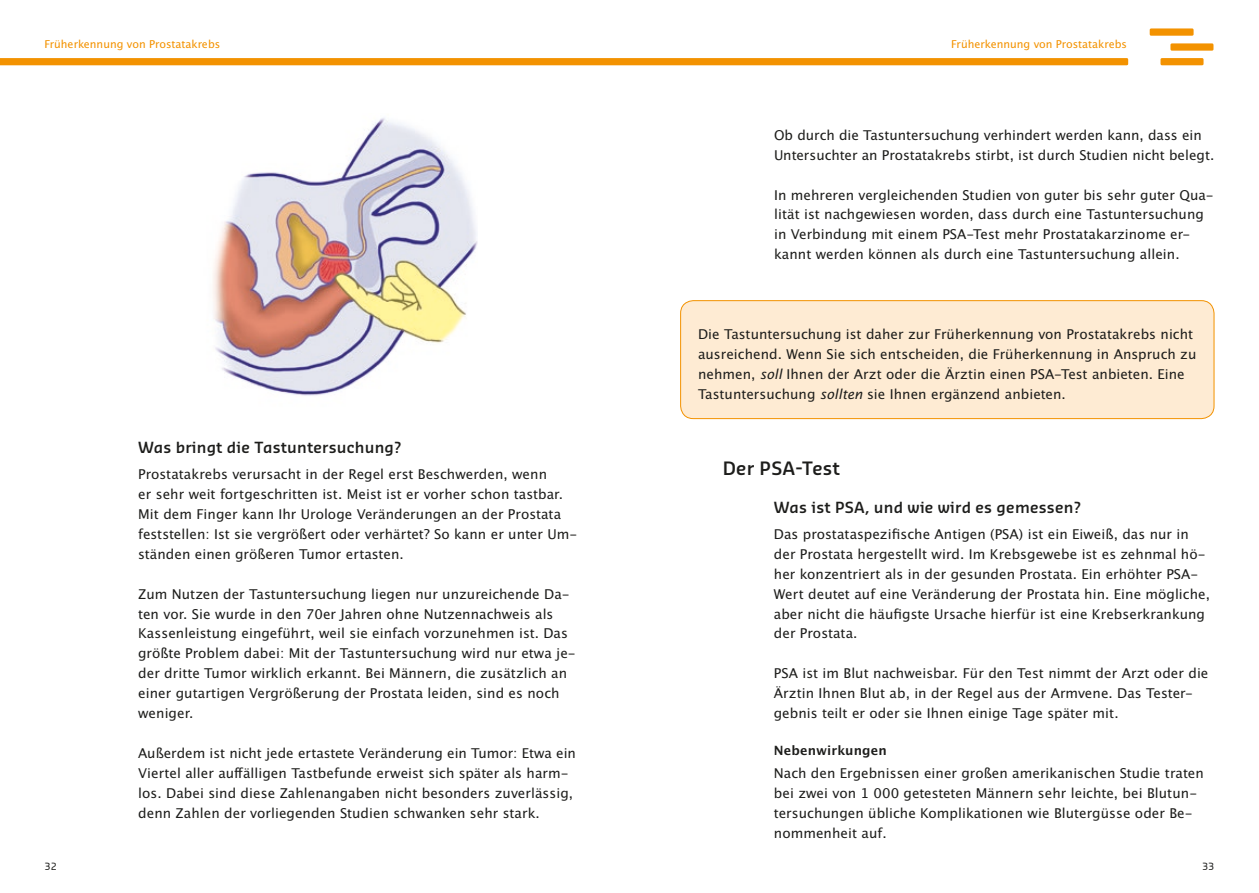
<style>
.page{position:relative;width:1259px;height:893px;background:#fff}
.page>*{position:absolute;margin:0;border:0;box-sizing:border-box;transform-origin:0 0}
.Headline_2__Ebene{font:600 18px "Sansa Pro";letter-spacing:.015em;color:#1d1d1b}
.Headline_3__Ebene{font:600 15px "Sansa Pro";letter-spacing:.015em;color:#1d1d1b}
.Fliess{font:600 15px "Sansa Pro";letter-spacing:.015em;color:#1d1d1b}
.Fliess-2{font:13.5px/20px "Lucida San Rom";letter-spacing:.005em;color:#1d1d1b}
.Infokasten_Fliess{font:13.5px/20px "Lucida San Rom";letter-spacing:.005em;color:#1d1d1b}
.Headline_4__Ebene{font:12.75px "Lucida San Dem";letter-spacing:.015em;color:#1d1d1b}
.t1{font:10.8px "Lucida San Rom";color:#f39200}
.t2{font:9.75px "Sansa Pro";color:#1d1d1b}
.s1{font-family:"Lucida San Rom Ita"}
</style>
<div class="page">
<div style="left:1149px;top:28px;width:44px;height:8px;background:#f39200"></div>
<div style="left:1170px;top:43px;width:43px;height:8px;background:#f39200"></div>
<div style="left:1160px;top:58px;width:43px;height:7px;background:#f39200"></div>
<svg style="left:0;top:58px;width:1128px;height:7px;background:#f39302"></svg>
<img style="left:213px;top:118px;width:264px;height:278px">
<div style="left:680px;top:301px;width:534px;height:118px;background:#feebd3;border-radius:13px"></div>
<div style="left:680px;top:300px;width:534px;height:119px;border:1px solid #f39200;border-radius:13px"></div>
<p class="t1" style="left:44px;top:37px;width:177px">Früherkennung von Prostatakrebs</p>
<p class="t1" style="left:951px;top:37px;width:177px">Früherkennung von Prostatakrebs</p>
<p class="Fliess-2" style="left:774px;top:125px;width:442px">Ob durch die Tastuntersuchung verhindert werden kann, dass ein<br>Untersuchter an Prostatakrebs stirbt, ist durch Studien nicht belegt.</p>
<p class="Fliess-2" style="left:774px;top:185px;width:441px">In mehreren vergleichenden Studien von guter bis sehr guter Qua&shy;lität ist nachgewiesen worden, dass durch eine Tastuntersuchung in Verbindung mit einem PSA-Test mehr Prostatakarzinome er&shy;kannt werden können als durch eine Tastuntersuchung allein.</p>
<p class="Fliess" style="left:138px;top:437px;width:264px">Was bringt die Tastuntersuchung?</p>
<p class="Fliess-2" style="left:138px;top:464px;width:440px">Prostatakrebs verursacht in der Regel erst Beschwerden, wenn<br>er sehr weit fortgeschritten ist. Meist ist er vorher schon tastbar.<br>Mit dem Finger kann Ihr Urologe Veränderungen an der Prostata feststellen: Ist sie vergrößert oder verhärtet? So kann er unter Um&shy;ständen einen größeren Tumor ertasten.</p>
<p class="Fliess-2" style="left:138px;top:584px;width:439px">Zum Nutzen der Tastuntersuchung liegen nur unzureichende Da&shy;ten vor. Sie wurde in den 70er Jahren ohne Nutzennachweis als Kassenleistung eingeführt, weil sie einfach vorzunehmen ist. Das größte Problem dabei: Mit der Tastuntersuchung wird nur etwa je&shy;der dritte Tumor wirklich erkannt. Bei Männern, die zusätzlich an einer gutartigen Vergrößerung der Prostata leiden, sind es noch weniger.</p>
<p class="Fliess-2" style="left:138px;top:744px;width:439px">Außerdem ist nicht jede ertastete Veränderung ein Tumor: Etwa ein Viertel aller auffälligen Tastbefunde erweist sich später als harm&shy;los. Dabei sind diese Zahlenangaben nicht besonders zuverlässig, denn Zahlen der vorliegenden Studien schwanken sehr stark.</p>
<p class="Infokasten_Fliess" style="left:698px;top:325px;width:500px">Die Tastuntersuchung ist daher zur Früherkennung von Prostatakrebs nicht ausreichend. Wenn Sie sich entscheiden, die Früherkennung in Anspruch zu nehmen, <span class="s1">soll</span> Ihnen der Arzt oder die Ärztin einen PSA-Test anbieten. Eine Tastuntersuchung <span class="s1">sollten</span> sie Ihnen ergänzend anbieten.</p>
<p class="Headline_2__Ebene" style="left:723px;top:456px;width:119px">Der PSA-Test</p>
<p class="Headline_3__Ebene" style="left:774px;top:497px;width:308px">Was ist PSA, und wie wird es gemessen?</p>
<p class="Fliess-2" style="left:774px;top:524px;width:437px">Das prostataspezifische Antigen (PSA) ist ein Eiweiß, das nur in der Prostata hergestellt wird. Im Krebsgewebe ist es zehnmal hö&shy;her konzentriert als in der gesunden Prostata. Ein erhöhter PSA-Wert deutet auf eine Veränderung der Prostata hin. Eine mögliche, aber nicht die häufigste Ursache hierfür ist eine Krebserkrankung der Prostata.</p>
<p class="Fliess-2" style="left:774px;top:664px;width:436px">PSA ist im Blut nachweisbar. Für den Test nimmt der Arzt oder die<br>Ärztin Ihnen Blut ab, in der Regel aus der Armvene. Das Tester&shy;gebnis teilt er oder sie Ihnen einige Tage später mit.</p>
<p class="Headline_4__Ebene" style="left:774px;top:743px;width:114px">Nebenwirkungen</p>
<p class="Fliess-2" style="left:774px;top:764px;width:431px">Nach den Ergebnissen einer großen amerikanischen Studie traten bei zwei von 1 000 getesteten Männern sehr leichte, bei Blutun&shy;tersuchungen übliche Komplikationen wie Blutergüsse oder Be&shy;nommenheit auf.</p>
<p class="t2" style="left:45px;top:860px;width:14px">32</p>
<p class="t2" style="left:1202px;top:860px;width:14px">33</p>
</div>
